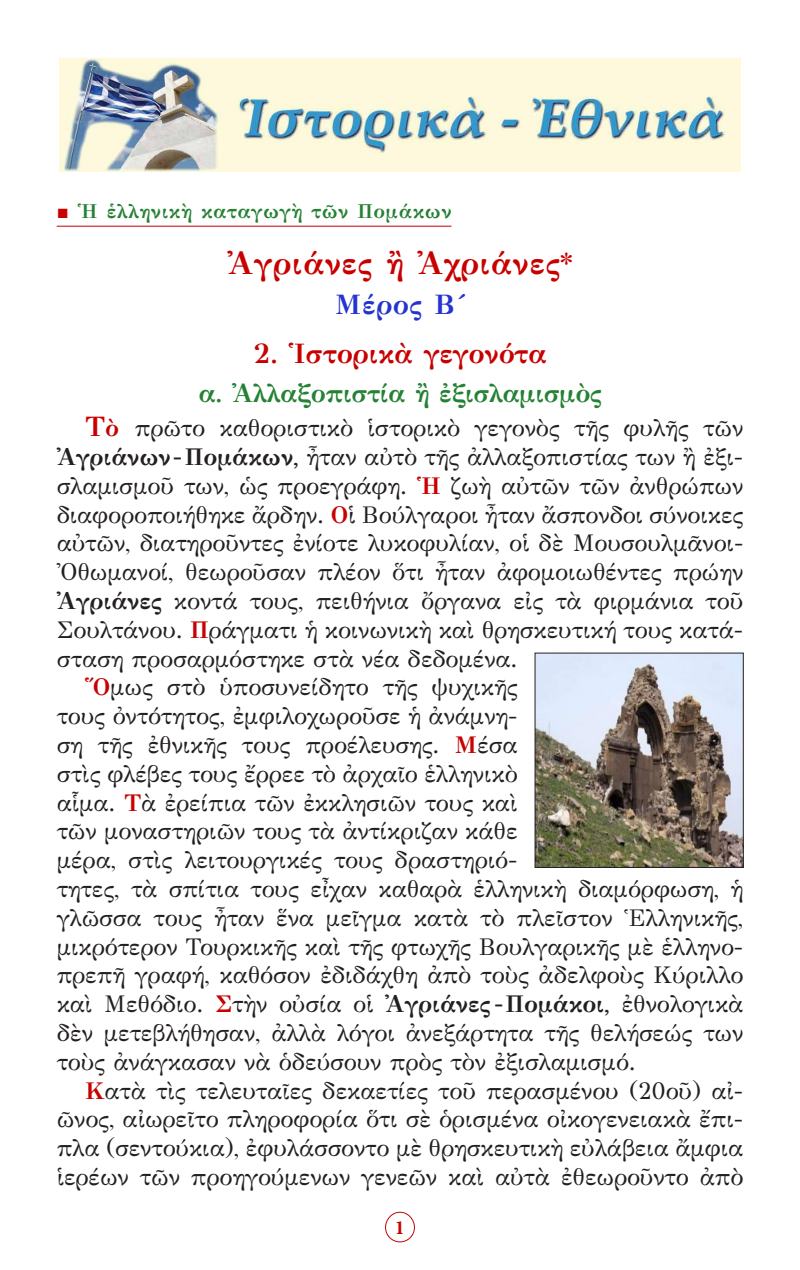
<style>
.page{position:relative;width:800px;height:1270px;background:#fff}
.page>*{position:absolute;margin:0;border:0;box-sizing:border-box;transform-origin:0 0}
.t1{font:700 32px "GFS Didot";letter-spacing:.02em;color:#c80000}
.t2{font:700 28px "GFS Didot";color:#c80000}
.t3{font:700 28px "GFS Didot";letter-spacing:.02em;color:#2534d0}
.t4{font:700 26px "GFS Didot";letter-spacing:-.01em;color:#258134}
.t5{font:24px/28.8px "GFS Didot";color:#231f20;text-align:justify}
.t6{font:700 20px "GFS Didot";letter-spacing:.03em;color:#258134}
.t7{font:700 20px "Minion Pro";color:#c80000}
.s1{font-family:"CTOS New Times Roman Test 1";font-weight:400;color:#c80000}
.s2{font-size:30px}
.s3{font-weight:700;font-size:28px;color:#c80000}
.s4{font-weight:700;color:#c80000}
.s5{font-weight:700}
</style>
<div class="page">
<div style="left:385px;top:1212px;width:30px;height:30px;border:1px solid #c80000;border-radius:50%"></div>
<hr style="left:57px;top:226px;width:394px;height:1px;background:#c80000">
<img style="left:60px;top:58px;width:680px;height:113px">
<img style="left:536px;top:655px;width:206px;height:211px">
<div style="left:534px;top:653px;width:210px;height:215px;border:1px solid #231f20"></div>
<p class="t6" style="left:57px;top:195px;width:396px"><span class="s1">■</span> Ἡ ἑλληνικὴ καταγωγὴ τῶν Πομάκων</p>
<p class="t1" style="left:227px;top:237px;width:346px">Ἀγριάνες ἢ Ἀχριάνες<span class="s2">*</span></p>
<p class="t3" style="left:335px;top:282px;width:132px">Μέρος Β΄</p>
<p class="t2" style="left:253px;top:331px;width:295px">2. Ἱστορικὰ γεγονότα</p>
<p class="t4" style="left:198px;top:373px;width:405px">α. Ἀλλαξοπιστία ἢ ἐξισλαμισμὸς</p>
<p class="t5" style="left:57px;top:412px;width:688px;text-indent:28px"><span class="s3">Τ</span><span class="s4">ὸ</span> πρῶτο καθοριστικὸ ἱστορικὸ γεγονὸς τῆς φυλῆς τῶν <span class="s5">Ἀγριάνων-Πομάκων,</span> ἦταν αὐτὸ τῆς ἀλλαξοπιστίας των ἢ ἐξι&shy;σλαμισμοῦ των, ὡς προεγράφη. <span class="s4">Ἡ</span> ζωὴ αὐτῶν τῶν ἀνθρώπων διαφοροποιήθηκε ἄρδην. <span class="s4">Ο</span>ἱ Βούλγαροι ἦταν ἄσπονδοι σύνοικες αὐτῶν, διατηροῦντες ἐνίοτε λυκοφυλίαν, οἱ δὲ Μουσουλμᾶνοι-Ὀθωμανοί, θεωροῦσαν πλέον ὅτι ἦταν ἀφομοιωθέντες πρώην <span class="s5">Ἀγριάνες</span> κοντά τους, πειθήνια ὄργανα εἰς τὰ φιρμάνια τοῦ Σουλτάνου. <span class="s4">Π</span>ράγματι ἡ κοινωνικὴ καὶ θρησκευτική τους κατά&shy;σταση προσαρμόστηκε στὰ νέα δεδομένα.</p>
<p class="t5" style="left:57px;top:671px;width:688px;text-align:left;text-indent:28px"><span class="s4">Ὅ</span>μως στὸ ὑποσυνείδητο τῆς ψυχικῆς<br>τους ὀντότητος, ἐμφιλοχωροῦσε ἡ ἀνάμνη-<br>ση τῆς ἐθνικῆς τους προέλευσης. <span class="s4">Μ</span>έσα<br>στὶς φλέβες τους ἔρρεε τὸ ἀρχαῖο ἑλληνικὸ<br>αἷμα. <span class="s4">Τ</span>ὰ ἐρείπια τῶν ἐκκλησιῶν τους καὶ<br>τῶν μοναστηριῶν τους τὰ ἀντίκριζαν κάθε<br>μέρα, στὶς λειτουργικές τους δραστηριό-<br>τητες, τὰ σπίτια τους εἶχαν καθαρὰ ἑλληνικὴ διαμόρφωση, ἡ γλῶσσα τους ἦταν ἕνα μεῖγμα κατὰ τὸ πλεῖστον Ἑλληνικῆς, μικρότερον Τουρκικῆς καὶ τῆς φτωχῆς Βουλγαρικῆς μὲ ἑλληνο&shy;πρεπῆ γραφή, καθόσον ἐδιδάχθη ἀπὸ τοὺς ἀδελφοὺς Κύριλλο καὶ Μεθόδιο. <span class="s4">Σ</span>τὴν οὐσία οἱ <span class="s5">Ἀγριάνες -Πομάκοι,</span> ἐθνολογικὰ δὲν μετεβλήθησαν, ἀλλὰ λόγοι ἀνεξάρτητα τῆς θελήσεώς των τοὺς ἀνάγκασαν νὰ ὁδεύσουν πρὸς τὸν ἐξισλαμισμό.</p>
<p class="t5" style="left:57px;top:1074px;width:688px;text-indent:28px"><span class="s4">Κ</span>ατὰ τὶς τελευταῖες δεκαετίες τοῦ περασμένου (20οῦ) αἰ&shy;ῶνος, αἰωρεῖτο πληροφορία ὅτι σὲ ὁρισμένα οἰκογενειακὰ ἔπι&shy;πλα (σεντούκια), ἐφυλάσσοντο μὲ θρησκευτικὴ εὐλάβεια ἄμφια ἱερέων τῶν προηγούμενων γενεῶν καὶ αὐτὰ ἐθεωροῦντο ἀπὸ</p>
<p class="t7" style="left:395px;top:1213px;width:11px">1</p>
</div>
